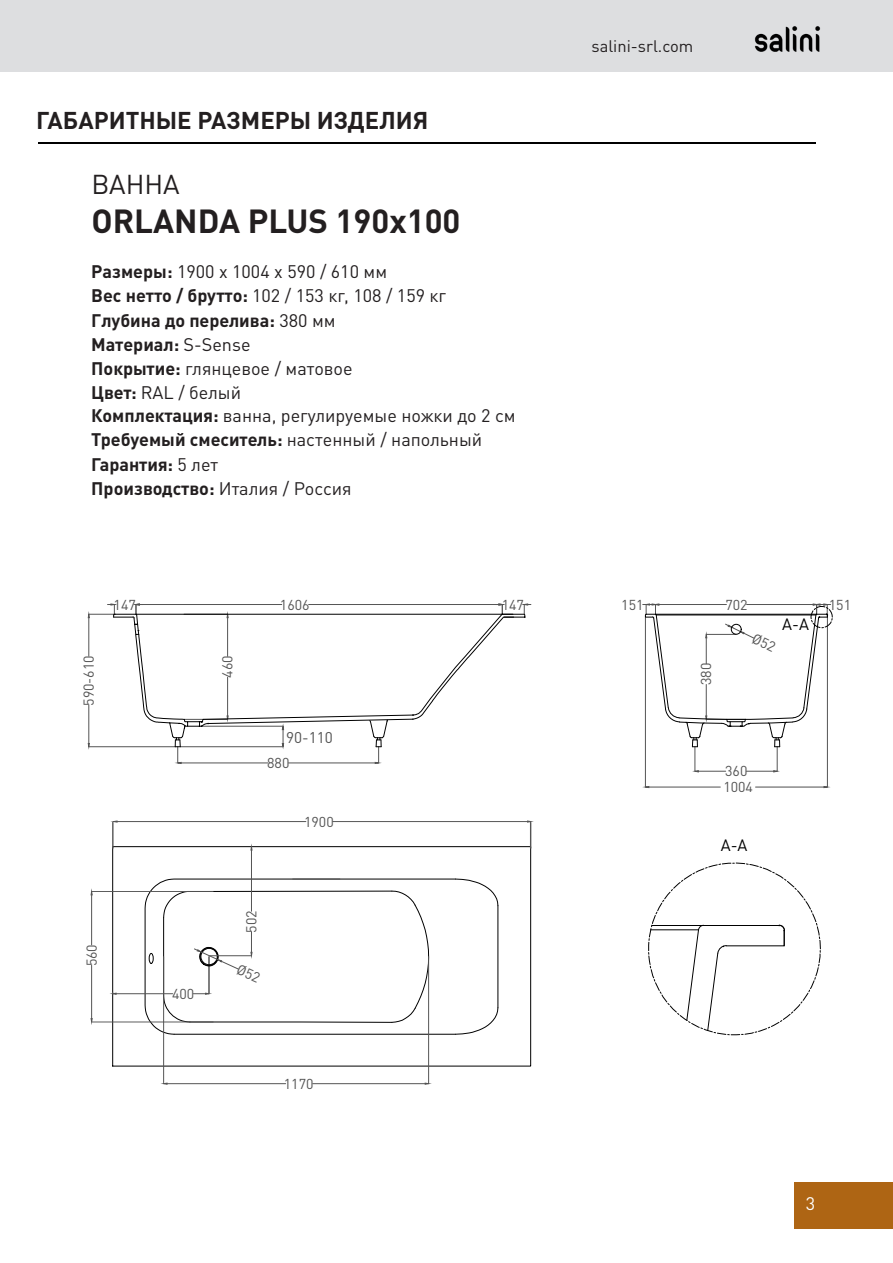
<style>
.page{position:relative;width:893px;height:1263px;background:#fff}
.page>*{position:absolute;margin:0;border:0;box-sizing:border-box;transform-origin:0 0}
.t1{font:700 33px "DIN Pro";color:#231f20}
.t2{font:27px "DIN Pro";letter-spacing:-.005em;color:#231f20}
.t3{font:700 24px "DIN Pro";color:#231f20}
.t4{font:18px/24.2px "DIN Pro";color:#231f20}
.t5{font:18px "DIN Pro";color:#fff}
.t6{font:16.5px "DIN Pro";color:#231f20}
.t7{font:16.2px "DIN Pro";color:#000}
.t8{font:15.45px "DIN Pro";color:#545454}
.t9{font:14.25px "DIN Pro";color:#545454}
.s1{font-weight:700}
</style>
<div class="page">
<div style="left:0;top:0;width:892px;height:72px;background:#dddee0"></div>
<img style="left:754px;top:26px;width:67px;height:26px">
<hr style="left:38px;top:142px;width:778px;height:2px;background:#000">
<div style="left:794px;top:1183px;width:99px;height:46px;background:#ae6514"></div>
<hr style="left:645px;top:617px;width:1px;height:170px;background:#545454">
<hr style="left:827px;top:617px;width:1px;height:170px;background:#545454">
<hr style="left:649px;top:787px;width:71px;height:1px;background:#545454">
<hr style="left:755px;top:787px;width:69px;height:1px;background:#545454">
<hr style="left:117px;top:821px;width:189px;height:1px;background:#545454">
<hr style="left:333px;top:821px;width:194px;height:1px;background:#545454">
<svg style="left:648px;top:863px;width:173px;height:172px"></svg>
<svg style="left:88px;top:603px;width:443px;height:161px"></svg>
<svg style="left:456px;top:1007px;width:43px;height:28px"></svg>
<svg style="left:456px;top:878px;width:43px;height:29px"></svg>
<hr style="left:497px;top:906px;width:1px;height:102px;background:#000">
<svg style="left:144px;top:878px;width:312px;height:157px"></svg>
<div style="left:112px;top:846px;width:419px;height:220px;border:1px solid #000"></div>
<hr style="left:163px;top:957px;width:1px;height:126px;background:#545454">
<hr style="left:428px;top:957px;width:1px;height:126px;background:#545454">
<hr style="left:167px;top:1083px;width:119px;height:1px;background:#545454">
<hr style="left:313px;top:1083px;width:112px;height:1px;background:#545454">
<svg style="left:163px;top:1082px;width:5px;height:3px"></svg>
<svg style="left:424px;top:1082px;width:5px;height:3px"></svg>
<hr style="left:92px;top:891px;width:121px;height:1px;background:#545454">
<hr style="left:92px;top:1022px;width:121px;height:1px;background:#545454">
<hr style="left:91px;top:895px;width:1px;height:50px;background:#545454">
<hr style="left:91px;top:965px;width:1px;height:53px;background:#545454">
<svg style="left:90px;top:891px;width:3px;height:5px"></svg>
<svg style="left:90px;top:1018px;width:3px;height:5px"></svg>
<hr style="left:293px;top:879px;width:47px;height:1px;background:#545454">
<hr style="left:251px;top:850px;width:1px;height:61px;background:#545454">
<svg style="left:250px;top:846px;width:3px;height:5px"></svg>
<hr style="left:116px;top:993px;width:57px;height:1px;background:#545454">
<svg style="left:112px;top:992px;width:5px;height:3px"></svg>
<svg style="left:113px;top:820px;width:5px;height:28px"></svg>
<svg style="left:527px;top:820px;width:5px;height:28px"></svg>
<div style="left:149px;top:953px;width:4px;height:10px;border:1px solid #000;border-radius:50%"></div>
<svg style="left:643px;top:603px;width:189px;height:170px"></svg>
<svg style="left:163px;top:890px;width:266px;height:133px"></svg>
<p class="t3" style="left:36px;top:100px;width:394px">ГАБАРИТНЫЕ РАЗМЕРЫ ИЗДЕЛИЯ</p>
<p class="t2" style="left:91px;top:163px;width:90px">ВАННА</p>
<p class="t1" style="left:91px;top:194px;width:371px">ORLANDA PLUS 190х100</p>
<p class="t4" style="left:91px;top:258px;width:426px"><span class="s1">Размеры:</span> 1900 x 1004 x 590 / 610 мм<br><span class="s1">Вес нетто / брутто:</span> 102 / 153 кг, 108 / 159 кг<br><span class="s1">Глубина до перелива:</span> 380 мм<br><span class="s1">Материал:</span> S-Sense<br><span class="s1">Покрытие:</span> глянцевое / матовое<br><span class="s1">Цвет:</span> RAL / белый<br><span class="s1">Комплектация:</span> ванна, регулируемые ножки до 2 см<br><span class="s1">Требуемый смеситель:</span> настенный / напольный<br><span class="s1">Гарантия:</span> 5 лет<br><span class="s1">Производство:</span> Италия / Россия</p>
<p class="t6" style="left:592px;top:33px;width:103px">salini-srl.com</p>
<p class="t9" style="left:114px;top:599px;width:24px">147</p>
<p class="t9" style="left:280px;top:599px;width:31px">1606</p>
<p class="t9" style="left:502px;top:599px;width:24px">147</p>
<p class="t9" style="left:621px;top:599px;width:24px">151</p>
<p class="t9" style="left:725px;top:599px;width:24px">702</p>
<p class="t9" style="left:829px;top:599px;width:24px">151</p>
<p class="t9" style="left:84px;top:706px;width:52px;rotate:-90deg">590-610</p>
<p class="t9" style="left:87px;top:966px;width:24px;rotate:-90deg">560</p>
<p class="t9" style="left:222px;top:678px;width:24px;rotate:-90deg">460</p>
<p class="t8" style="left:286px;top:725px;width:48px">90-110</p>
<p class="t9" style="left:267px;top:758px;width:24px">880</p>
<p class="t9" style="left:304px;top:816px;width:31px">1900</p>
<p class="t9" style="left:172px;top:988px;width:24px">400</p>
<p class="t9" style="left:246px;top:933px;width:24px;rotate:-90deg">502</p>
<p class="t9" style="left:284px;top:1078px;width:31px">1170</p>
<p class="t9" style="left:701px;top:685px;width:24px;rotate:-90deg">380</p>
<p class="t7" style="left:782px;top:618px;width:28px">А-А</p>
<p class="t9" style="left:725px;top:766px;width:24px">360</p>
<p class="t9" style="left:723px;top:776px;width:31px">1004</p>
<p class="t7" style="left:721px;top:839px;width:28px">А-А</p>
<p class="t5" style="left:806px;top:1189px;width:11px">3</p>
</div>
